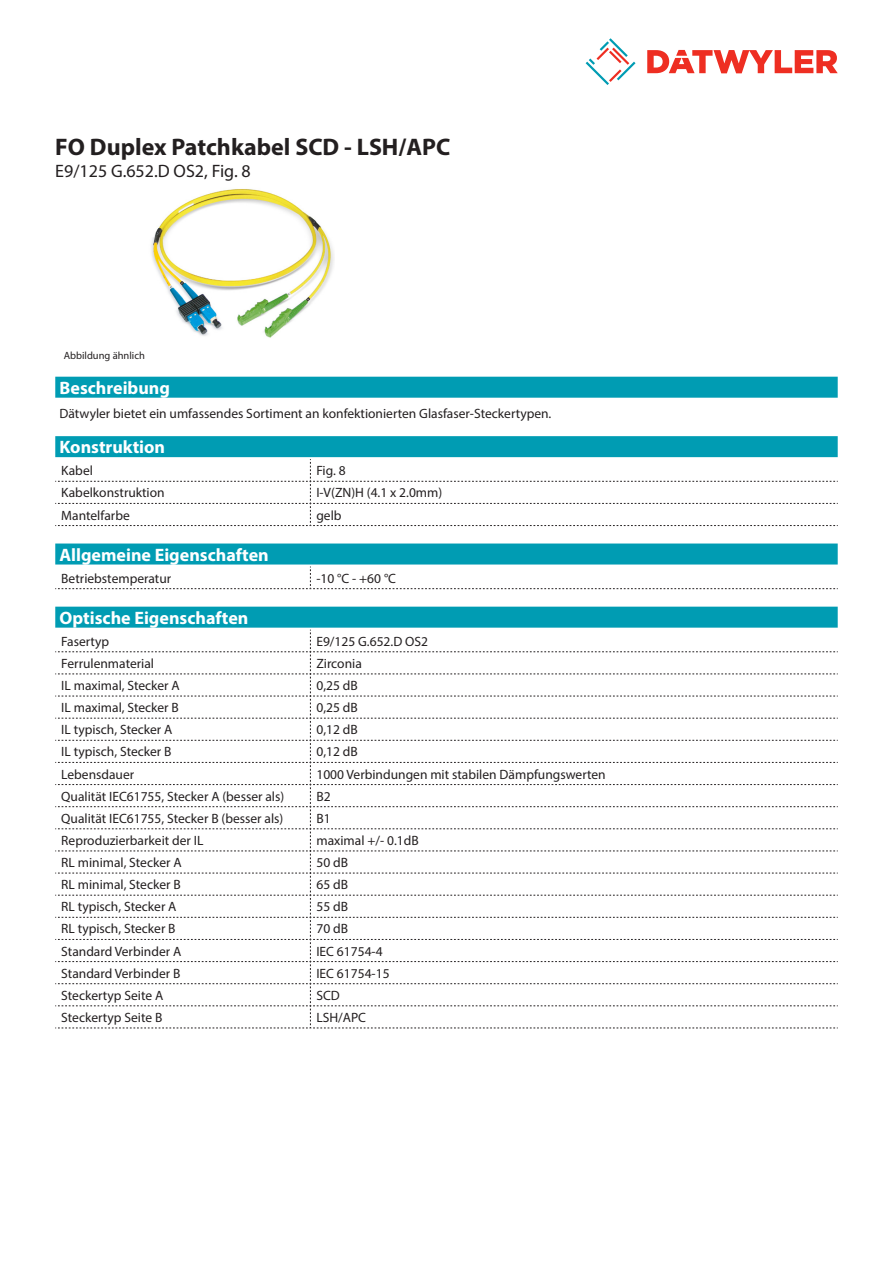
<style>
.page{position:relative;width:893px;height:1263px;background:#fff}
.page>*{position:absolute;margin:0;border:0;box-sizing:border-box;transform-origin:0 0}
.Product_Head{font:700 24px "Myriad Pro";color:#231f20}
.Standard_Head_Proper{font:700 18px "Myriad Pro";color:#fff}
.SubHead{font:18px "Myriad Pro";color:#231f20}
.myriad_light_propert{font:13.5px "Myriad Pro";color:#231f20}
.Standard_text{font:13.5px "Myriad Pro";color:#231f20}
.imagetext{font:10.5px "Myriad Pro";color:#231f20}
</style>
<div class="page">
<svg style="left:586px;top:38px;width:49px;height:47px"></svg>
<svg style="left:647px;top:50px;width:191px;height:23px"></svg>
<div style="left:55px;top:436px;width:783px;height:21px;background:#009cb3"></div>
<svg style="left:55px;top:459px;width:783px;height:67px"></svg>
<img style="left:151px;top:189px;width:183px;height:149px">
<div style="left:55px;top:377px;width:783px;height:21px;background:#009cb3"></div>
<div style="left:55px;top:543px;width:783px;height:21px;background:#009cb3"></div>
<svg style="left:55px;top:566px;width:783px;height:23px"></svg>
<div style="left:55px;top:607px;width:783px;height:21px;background:#009cb3"></div>
<svg style="left:55px;top:630px;width:783px;height:399px"></svg>
<p class="Product_Head" style="left:55px;top:131px;width:397px">FO Duplex Patchkabel SCD - LSH/APC</p>
<p class="SubHead" style="left:55px;top:160px;width:197px">E9/125 G.652.D OS2, Fig. 8</p>
<p class="imagetext" style="left:64px;top:349px;width:83px">Abbildung ähnlich</p>
<p class="Standard_Head_Proper" style="left:60px;top:376px;width:112px">Beschreibung</p>
<p class="Standard_text" style="left:60px;top:406px;width:493px">Dätwyler bietet ein umfassendes Sortiment an konfektionierten Glasfaser-Steckertypen.</p>
<p class="Standard_Head_Proper" style="left:60px;top:435px;width:107px">Konstruktion</p>
<p class="myriad_light_propert" style="left:61px;top:462px;width:33px">Kabel</p>
<p class="myriad_light_propert" style="left:316px;top:462px;width:31px">Fig. 8</p>
<p class="myriad_light_propert" style="left:61px;top:485px;width:105px">Kabelkonstruktion</p>
<p class="myriad_light_propert" style="left:316px;top:485px;width:127px">I-V(ZN)H (4.1 x 2.0mm)</p>
<p class="myriad_light_propert" style="left:61px;top:507px;width:70px">Mantelfarbe</p>
<p class="myriad_light_propert" style="left:316px;top:507px;width:27px">gelb</p>
<p class="Standard_Head_Proper" style="left:60px;top:543px;width:211px">Allgemeine Eigenschaften</p>
<p class="myriad_light_propert" style="left:61px;top:570px;width:111px">Betriebstemperatur</p>
<p class="myriad_light_propert" style="left:316px;top:570px;width:81px">-10 °C - +60 °C</p>
<p class="Standard_Head_Proper" style="left:60px;top:606px;width:190px">Optische Eigenschaften</p>
<p class="myriad_light_propert" style="left:61px;top:633px;width:49px">Fasertyp</p>
<p class="myriad_light_propert" style="left:316px;top:633px;width:113px">E9/125 G.652.D OS2</p>
<p class="myriad_light_propert" style="left:61px;top:655px;width:94px">Ferrulenmaterial</p>
<p class="myriad_light_propert" style="left:316px;top:655px;width:47px">Zirconia</p>
<p class="myriad_light_propert" style="left:61px;top:677px;width:120px">IL maximal, Stecker A</p>
<p class="myriad_light_propert" style="left:316px;top:677px;width:43px">0,25 dB</p>
<p class="myriad_light_propert" style="left:61px;top:699px;width:119px">IL maximal, Stecker B</p>
<p class="myriad_light_propert" style="left:316px;top:699px;width:43px">0,25 dB</p>
<p class="myriad_light_propert" style="left:61px;top:721px;width:113px">IL typisch, Stecker A</p>
<p class="myriad_light_propert" style="left:316px;top:721px;width:43px">0,12 dB</p>
<p class="myriad_light_propert" style="left:61px;top:743px;width:112px">IL typisch, Stecker B</p>
<p class="myriad_light_propert" style="left:316px;top:743px;width:43px">0,12 dB</p>
<p class="myriad_light_propert" style="left:61px;top:766px;width:74px">Lebensdauer</p>
<p class="myriad_light_propert" style="left:316px;top:766px;width:291px">1000 Verbindungen mit stabilen Dämpfungswerten</p>
<p class="myriad_light_propert" style="left:61px;top:788px;width:225px">Qualität IEC61755, Stecker A (besser als)</p>
<p class="myriad_light_propert" style="left:316px;top:788px;width:16px">B2</p>
<p class="myriad_light_propert" style="left:61px;top:810px;width:224px">Qualität IEC61755, Stecker B (besser als)</p>
<p class="myriad_light_propert" style="left:316px;top:810px;width:16px">B1</p>
<p class="myriad_light_propert" style="left:61px;top:832px;width:144px">Reproduzierbarkeit der IL</p>
<p class="myriad_light_propert" style="left:316px;top:832px;width:104px">maximal +/- 0.1dB</p>
<p class="myriad_light_propert" style="left:61px;top:854px;width:122px">RL minimal, Stecker A</p>
<p class="myriad_light_propert" style="left:316px;top:854px;width:33px">50 dB</p>
<p class="myriad_light_propert" style="left:61px;top:876px;width:121px">RL minimal, Stecker B</p>
<p class="myriad_light_propert" style="left:316px;top:876px;width:33px">65 dB</p>
<p class="myriad_light_propert" style="left:61px;top:898px;width:117px">RL typisch, Stecker A</p>
<p class="myriad_light_propert" style="left:316px;top:898px;width:33px">55 dB</p>
<p class="myriad_light_propert" style="left:61px;top:920px;width:116px">RL typisch, Stecker B</p>
<p class="myriad_light_propert" style="left:316px;top:920px;width:33px">70 dB</p>
<p class="myriad_light_propert" style="left:61px;top:943px;width:122px">Standard Verbinder A</p>
<p class="myriad_light_propert" style="left:316px;top:943px;width:68px">IEC 61754-4</p>
<p class="myriad_light_propert" style="left:61px;top:965px;width:121px">Standard Verbinder B</p>
<p class="myriad_light_propert" style="left:316px;top:965px;width:75px">IEC 61754-15</p>
<p class="myriad_light_propert" style="left:61px;top:987px;width:104px">Steckertyp Seite A</p>
<p class="myriad_light_propert" style="left:316px;top:987px;width:25px">SCD</p>
<p class="myriad_light_propert" style="left:61px;top:1009px;width:103px">Steckertyp Seite B</p>
<p class="myriad_light_propert" style="left:316px;top:1009px;width:51px">LSH/APC</p>
</div>
